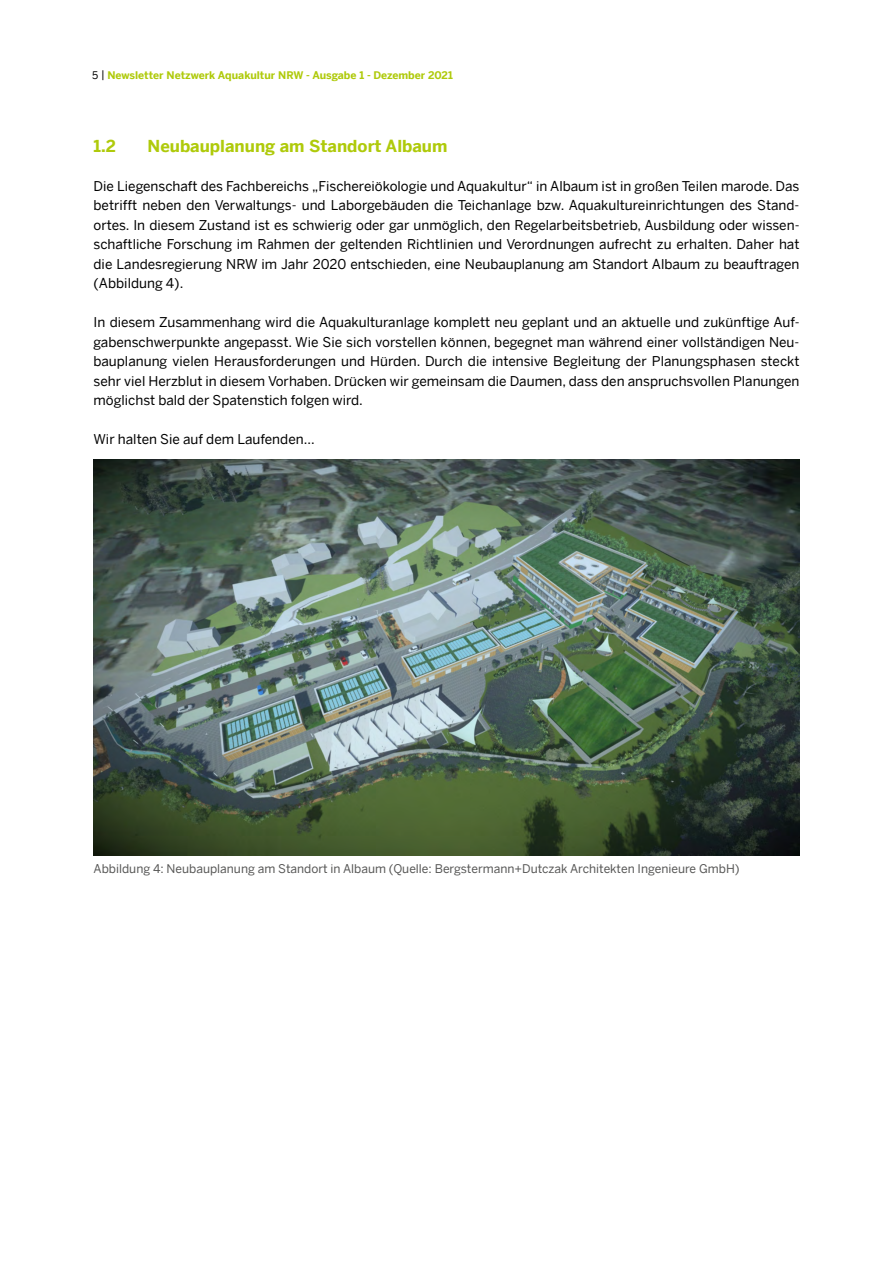
<style>
.page{position:relative;width:893px;height:1263px;background:#fff}
.page>*{position:absolute;margin:0;border:0;box-sizing:border-box;transform-origin:0 0}
.t1{font:700 16.5px "Benton Sans";color:#afca0b}
.t2{font:13.5px/19.5px "Benton Sans";color:#000;text-align:justify}
.t3{font:12px "Benton Sans";color:#575756}
.t4{font:700 10.5px "Benton Sans";color:#afca0b}
.s1{font-weight:400;color:#000}
</style>
<div class="page">
<img style="left:94px;top:459px;width:705px;height:397px">
<p class="t4" style="left:92px;top:69px;width:362px"><span class="s1">5 |</span> Newsletter Netzwerk Aquakultur NRW - Ausgabe 1 - Dezember 2021</p>
<p class="t1" style="left:94px;top:136px;width:24px">1.2</p>
<p class="t1" style="left:148px;top:136px;width:301px">Neubauplanung am Standort Albaum</p>
<p class="t2" style="left:94px;top:176px;width:707px">Die Liegenschaft des Fachbereichs „Fischereiökologie und Aquakultur“ in Albaum ist in großen Teilen marode. Das betrifft neben den Verwaltungs- und Laborgebäuden die Teichanlage bzw. Aquakultureinrichtungen des Stand&shy;ortes. In diesem Zustand ist es schwierig oder gar unmöglich, den Regelarbeitsbetrieb, Ausbildung oder wissen&shy;schaftliche Forschung im Rahmen der geltenden Richtlinien und Verordnungen aufrecht zu erhalten. Daher hat die Landesregierung NRW im Jahr 2020 entschieden, eine Neubauplanung am Standort Albaum zu beauftragen (Abbildung 4).</p>
<p class="t2" style="left:94px;top:312px;width:707px">In diesem Zusammenhang wird die Aquakulturanlage komplett neu geplant und an aktuelle und zukünftige Auf&shy;gabenschwerpunkte angepasst. Wie Sie sich vorstellen können, begegnet man während einer vollständigen Neu&shy;bauplanung vielen Herausforderungen und Hürden. Durch die intensive Begleitung der Planungsphasen steckt sehr viel Herzblut in diesem Vorhaben. Drücken wir gemeinsam die Daumen, dass den anspruchsvollen Planungen möglichst bald der Spatenstich folgen wird.</p>
<p class="t2" style="left:94px;top:429px;width:223px">Wir halten Sie auf dem Laufenden…</p>
<p class="t3" style="left:94px;top:862px;width:648px">Abbildung 4: Neubauplanung am Standort in Albaum (Quelle: Bergstermann+Dutczak Architekten Ingenieure GmbH)</p>
</div>
